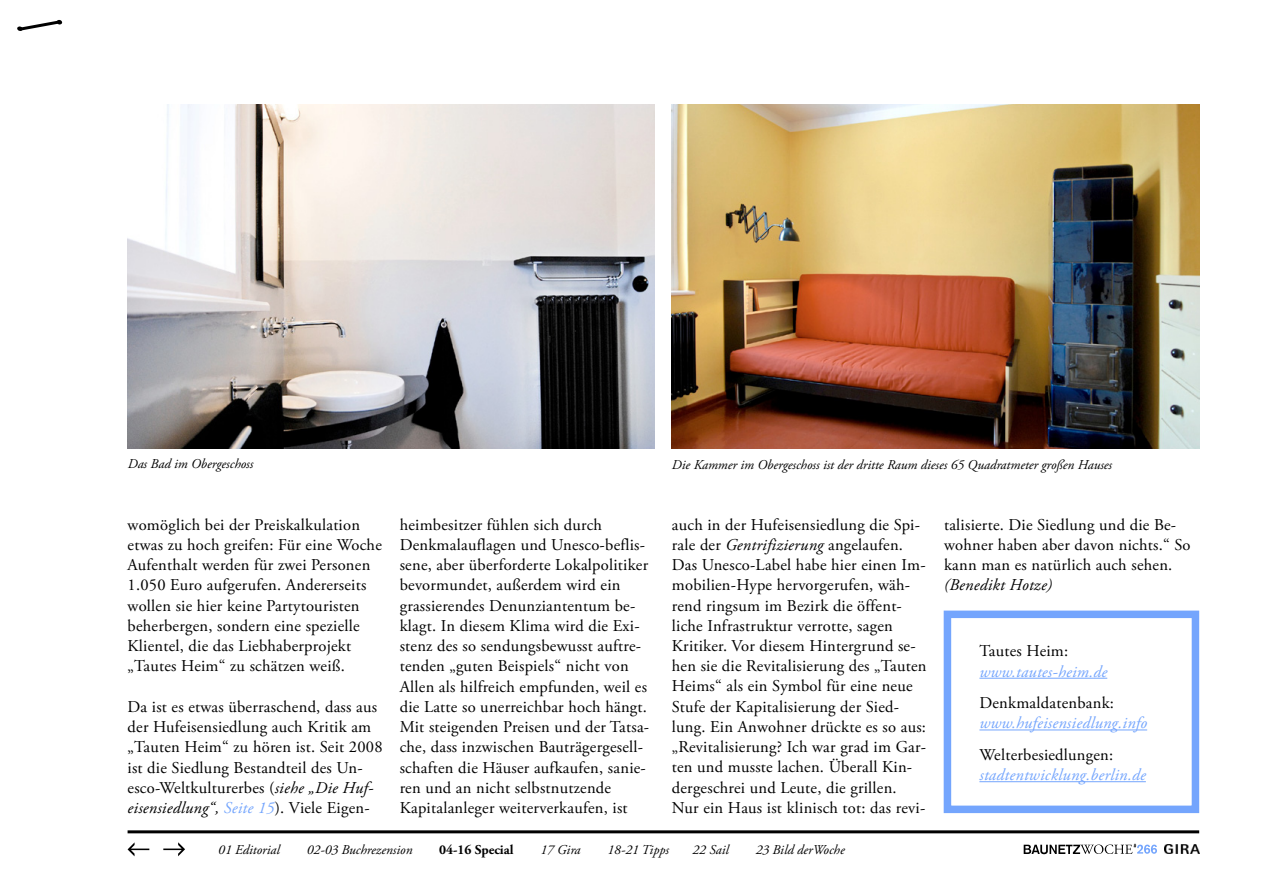
<style>
.page{position:relative;width:1263px;height:893px;background:#fff}
.page>*{position:absolute;margin:0;border:0;box-sizing:border-box;transform-origin:0 0}
.t1{font:16.5px/20.2px "Adobe Garamond Pro";letter-spacing:.015em;color:#000}
.t2{font:italic 16.5px "Adobe Garamond Pro";letter-spacing:.015em;color:#74a5fd}
.t3{font:italic 16.5px "Adobe Garamond Pro";letter-spacing:.015em;color:#000}
.t4{font:italic 13.5px "Adobe Garamond Pro";color:#000}
.t5{font:700 13.5px "Adobe Garamond Pro";color:#000}
.s1{font-style:italic}
.s2{font-style:italic;color:#74a5fd}
</style>
<div class="page">
<hr style="left:128px;top:830px;width:1071px;height:3px;background:#000">
<svg style="left:128px;top:842px;width:21px;height:14px"></svg>
<svg style="left:163px;top:842px;width:22px;height:14px"></svg>
<svg style="left:17px;top:20px;width:46px;height:11px"></svg>
<svg style="left:1024px;top:844px;width:133px;height:10px"></svg>
<img style="left:1164px;top:845px;width:35px;height:9px">
<img style="left:128px;top:104px;width:527px;height:345px">
<img style="left:672px;top:104px;width:527px;height:345px">
<div style="left:944px;top:611px;width:255px;height:202px;background:#fff;border:8px solid #74a5fd"></div>
<hr style="left:979px;top:678px;width:128px;height:1px;background:#74a5fd">
<hr style="left:979px;top:730px;width:168px;height:1px;background:#74a5fd">
<hr style="left:979px;top:781px;width:167px;height:1px;background:#74a5fd">
<p class="t4" style="left:128px;top:456px;width:127px">Das Bad im Obergeschoss</p>
<p class="t4" style="left:672px;top:456px;width:442px">Die Kammer im Obergeschoss ist der dritte Raum dieses 65 Quadratmeter großen Hauses</p>
<p class="t1" style="left:128px;top:515px;width:256px">womöglich bei der Preiskalkulation etwas zu hoch greifen: Für eine Woche Aufenthalt werden für zwei Personen 1.050 Euro aufgerufen. Andererseits wollen sie hier keine Partytouristen beherbergen, sondern eine spezielle Klientel, die das Liebhaberprojekt „Tautes Heim“ zu schätzen weiß.</p>
<p class="t1" style="left:128px;top:697px;width:257px">Da ist es etwas überraschend, dass aus der Hufeisensiedlung auch Kritik am „Tauten Heim“ zu hören ist. Seit 2008 ist die Siedlung Bestandteil des Un&shy;esco-Weltkulturerbes (<span class="s1">siehe „Die Huf&shy;eisensiedlung“,</span> <span class="s2">Seite 15</span>). Viele Eigen-</p>
<p class="t1" style="left:400px;top:515px;width:251px">heimbesitzer fühlen sich durch Denkmalauflagen und Unesco-beflis&shy;sene, aber überforderte Lokalpolitiker bevormundet, außerdem wird ein grassierendes Denunziantentum be&shy;klagt. In diesem Klima wird die Exi&shy;stenz des so sendungsbewusst auftre&shy;tenden „guten Beispiels“ nicht von Allen als hilfreich empfunden, weil es die Latte so unerreichbar hoch hängt.<br>Mit steigenden Preisen und der Tatsa&shy;che, dass inzwischen Bauträgergesell&shy;schaften die Häuser aufkaufen, sanie&shy;ren und an nicht selbstnutzende Kapitalanleger weiterverkaufen, ist</p>
<p class="t1" style="left:672px;top:515px;width:256px">auch in der Hufeisensiedlung die Spi&shy;rale der <span class="s1">Gentrifizierung</span> angelaufen.<br>Das Unesco-Label habe hier einen Im&shy;mobilien-Hype hervorgerufen, wäh&shy;rend ringsum im Bezirk die öffent&shy;liche Infrastruktur verrotte, sagen Kritiker. Vor diesem Hintergrund se&shy;hen sie die Revitalisierung des „Tauten Heims“ als ein Symbol für eine neue Stufe der Kapitalisierung der Sied&shy;lung. Ein Anwohner drückte es so aus: „Revitalisierung? Ich war grad im Gar&shy;ten und musste lachen. Überall Kin&shy;dergeschrei und Leute, die grillen.<br>Nur ein Haus ist klinisch tot: das revi-</p>
<p class="t4" style="left:218px;top:841px;width:63px">01 Editorial</p>
<p class="t4" style="left:307px;top:841px;width:107px">02-03 Buchrezension</p>
<p class="t5" style="left:439px;top:841px;width:76px">04-16 Special</p>
<p class="t4" style="left:540px;top:841px;width:42px">17 Gira</p>
<p class="t4" style="left:607px;top:841px;width:63px">18-21 Tipps</p>
<p class="t4" style="left:692px;top:841px;width:38px">22 Sail</p>
<p class="t4" style="left:756px;top:841px;width:91px">23 Bild derWoche</p>
<p class="t1" style="left:944px;top:515px;width:248px">talisierte. Die Siedlung und die Be&shy;wohner haben aber davon nichts.“ So kann man es natürlich auch sehen.</p>
<p class="t3" style="left:944px;top:575px;width:110px">(Benedikt Hotze)</p>
<p class="t1" style="left:979px;top:641px;width:90px">Tautes Heim:</p>
<p class="t2" style="left:979px;top:661px;width:130px">www.tautes-heim.de</p>
<p class="t1" style="left:979px;top:693px;width:136px">Denkmaldatenbank:</p>
<p class="t2" style="left:979px;top:713px;width:169px">www.hufeisensiedlung.info</p>
<p class="t1" style="left:979px;top:745px;width:135px">Welterbesiedlungen:</p>
<p class="t2" style="left:979px;top:765px;width:168px">stadtentwicklung.berlin.de</p>
</div>
